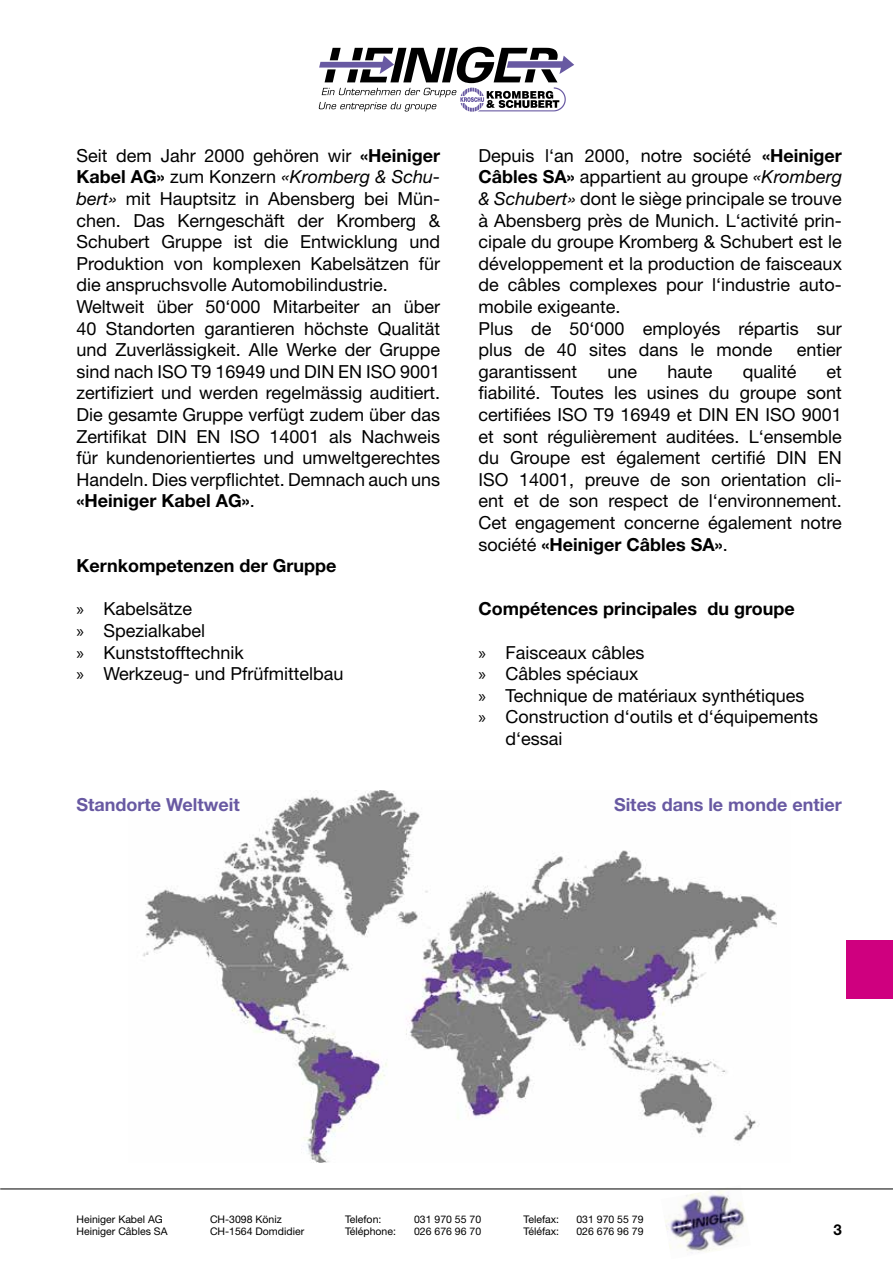
<style>
.page{position:relative;width:893px;height:1263px;background:#fff}
.page>*{position:absolute;margin:0;border:0;box-sizing:border-box;transform-origin:0 0}
.t1{font:18px/21.6px "Helvetica Neue LT Std";color:#000}
.t2{font:700 18px "Helvetica Neue LT Std";color:#000}
.t3{font:700 18px "Helvetica Neue LT Std";color:#6859a2}
.t4{font:700 15px "Helvetica Neue LT Std";color:#000}
.t5{font:10.5px "Helvetica Neue LT Std";color:#000}
.s1{font-weight:700}
.s2{font-style:italic}
.s3{font-family:"Myriad Pro"}
</style>
<div class="page">
<img style="left:661px;top:1189px;width:90px;height:64px">
<hr style="left:0;top:1188px;width:893px;height:1px;background:#000">
<div style="left:846px;top:940px;width:47px;height:58px;background:#cf007f"></div>
<svg style="left:319px;top:47px;width:255px;height:65px"></svg>
<img style="left:142px;top:791px;width:635px;height:371px">
<p class="t1" style="left:77px;top:144px;width:365px">Seit dem Jahr 2000 gehören wir <span class="s1">«Heiniger Kabel AG»</span> zum Konzern <span class="s2">«Kromberg &amp; Schu&shy;bert»</span> mit Hauptsitz in Abensberg bei Mün&shy;chen. Das Kerngeschäft der Kromberg &amp; Schubert Gruppe ist die Entwicklung und Produktion von komplexen Kabelsätzen für die anspruchsvolle Automobilindustrie.<br>Weltweit über 50‘000 Mitarbeiter an über 40 Standorten garantieren höchste Qualität und Zuverlässigkeit. Alle Werke der Gruppe sind nach ISO T9 16949 und DIN EN ISO 9001 zertifiziert und werden regelmässig auditiert.<br>Die gesamte Gruppe verfügt zudem über das Zertifikat DIN EN ISO 14001 als Nachweis für kundenorientiertes und umweltgerechtes Handeln. Dies verpflichtet. Demnach auch uns <span class="s1">«Heiniger Kabel AG»</span>.</p>
<p class="t2" style="left:77px;top:555px;width:261px">Kernkompetenzen der Gruppe</p>
<p class="t1" style="left:77px;top:598px;width:269px"><span class="s3">»</span> Kabelsätze<br><span class="s3">»</span> Spezialkabel<br><span class="s3">»</span> Kunststofftechnik<br><span class="s3">»</span> Werkzeug- und Pfrüfmittelbau</p>
<p class="t1" style="left:478px;top:144px;width:365px">Depuis l‘an 2000, notre société <span class="s1">«Heiniger Câbles SA»</span> appartient au groupe <span class="s2">«Kromberg &amp; Schubert»</span> dont le siège principale se trouve à Abensberg près de Munich. L‘activité prin&shy;cipale du groupe Kromberg &amp; Schubert est le développement et la production de faisceaux de câbles complexes pour l‘industrie auto&shy;mobile exigeante.<br>Plus de 50‘000 employés répartis sur plus de 40 sites dans le monde</p>
<p class="t1" style="left:797px;top:339px;width:47px">entier</p>
<p class="t1" style="left:478px;top:360px;width:100px">garantissent</p>
<p class="t1" style="left:607px;top:360px;width:31px">une</p>
<p class="t1" style="left:667px;top:360px;width:47px">haute</p>
<p class="t1" style="left:743px;top:360px;width:55px">qualité</p>
<p class="t1" style="left:478px;top:360px;width:365px;text-align:justify;text-indent:348px">et fiabilité. Toutes les usines du groupe sont certifiées ISO T9 16949 et DIN EN ISO 9001 et sont régulièrement auditées. L‘ensemble du Groupe est également certifié DIN EN ISO 14001, preuve de son orientation cli&shy;ent et de son respect de l‘environnement.<br>Cet engagement concerne également notre société <span class="s1">«Heiniger Câbles SA»</span>.</p>
<p class="t2" style="left:478px;top:598px;width:318px">Compétences principales du groupe</p>
<p class="t1" style="left:478px;top:641px;width:167px"><span class="s3">»</span> Faisceaux câbles</p>
<p class="t1" style="left:478px;top:663px;width:162px"><span class="s3">»</span> Câbles spéciaux</p>
<p class="t1" style="left:478px;top:684px;width:328px"><span class="s3">»</span> Technique de matériaux synthétiques</p>
<p class="t1" style="left:478px;top:706px;width:341px"><span class="s3">»</span> Construction d‘outils et d‘équipements</p>
<p class="t1" style="left:505px;top:727px;width:59px">d‘essai</p>
<p class="t3" style="left:77px;top:794px;width:165px">Standorte Weltweit</p>
<p class="t3" style="left:614px;top:794px;width:229px">Sites dans le monde entier</p>
<p class="t5" style="left:77px;top:1213px;width:88px">Heiniger Kabel AG</p>
<p class="t5" style="left:210px;top:1213px;width:73px">CH-3098 Köniz</p>
<p class="t5" style="left:345px;top:1213px;width:38px">Telefon:</p>
<p class="t5" style="left:414px;top:1213px;width:69px">031 970 55 70</p>
<p class="t5" style="left:524px;top:1213px;width:37px">Telefax:</p>
<p class="t5" style="left:576px;top:1213px;width:69px">031 970 55 79</p>
<p class="t5" style="left:77px;top:1225px;width:92px">Heiniger Câbles SA</p>
<p class="t5" style="left:210px;top:1225px;width:96px">CH-1564 Domdidier</p>
<p class="t5" style="left:345px;top:1225px;width:52px">Téléphone:</p>
<p class="t5" style="left:414px;top:1225px;width:69px">026 676 96 70</p>
<p class="t5" style="left:524px;top:1225px;width:37px">Téléfax:</p>
<p class="t5" style="left:576px;top:1225px;width:69px">026 676 96 79</p>
<p class="t4" style="left:834px;top:1221px;width:10px">3</p>
</div>
